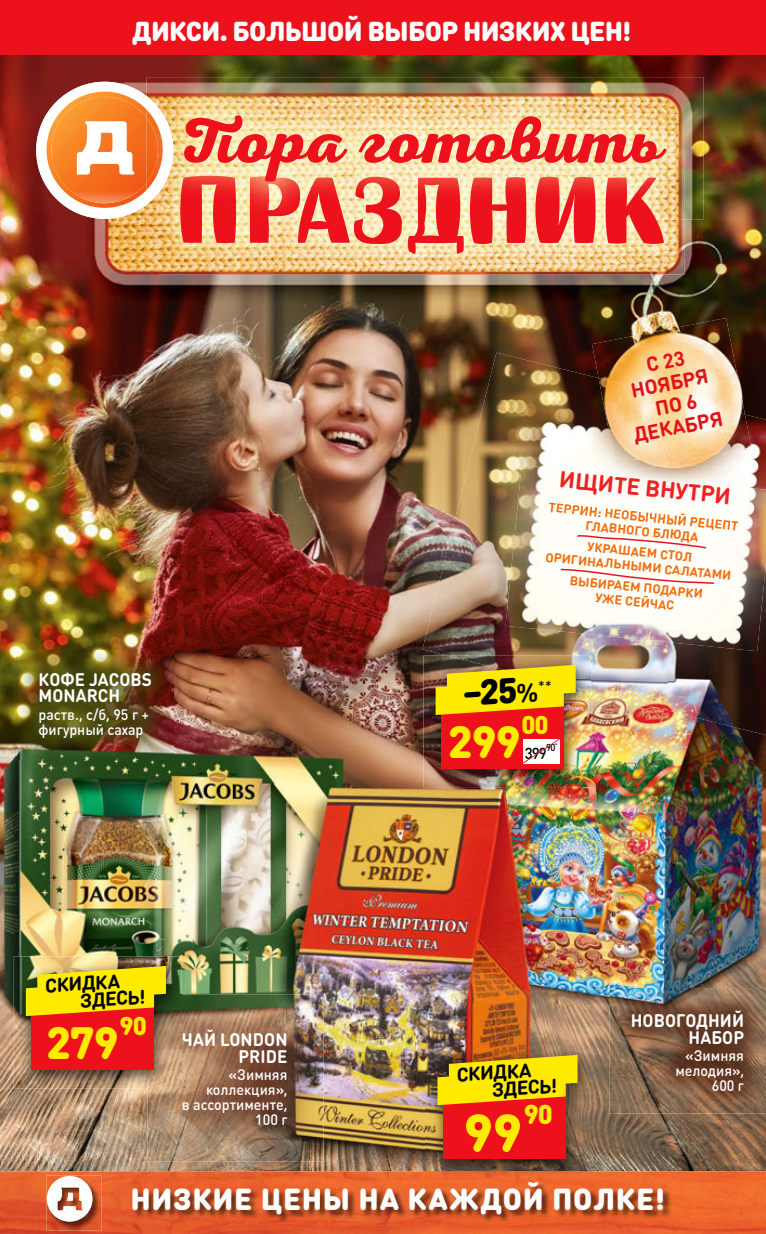
<style>
.page{position:relative;width:766px;height:1234px;background:#fff}
.page>*{position:absolute;margin:0;border:0;box-sizing:border-box;transform-origin:0 0}
.t1{font:700 90px "a Albionic Titul Infl";letter-spacing:.05em;color:#ec111a}
.t2{font:700 65.7px "Nexa Script";color:#ec111a}
.t3{font:900 52.2px "DIN Round Pro";color:#ffeb00}
.t4{font:900 44.7px "DIN Round Pro";letter-spacing:-.02em;color:#ffeb00}
.t5{font:900 35.25px "DIN Round Pro";color:#000}
.t6{font:900 30px "DIN Round Pro";letter-spacing:.025em;color:#fff}
.t7{font:900 27px "DIN Round Pro";letter-spacing:-.025em;color:#fff}
.t8{font:900 27px "DIN Round Pro";color:#ffeb00}
.t9{font:900 25.5px "DIN Round Pro";color:#ffeb00}
.t10{font:700 22.8px "DIN Round Pro";color:#ed2221}
.t11{font:700 20.4px/22px "DIN Round Pro";color:#e31218;text-align:center}
.t12{font:700 19.5px/17.4px "DIN Round Pro";color:#000}
.t13{font:700 18px/16.5px "DIN Round Pro";letter-spacing:.005em;color:#fff;text-align:right;scale:.95 1}
.t14{font:500 15.75px "DIN Round Pro";color:#000;scale:.95 1}
.t15{font:500 15px/15px "DIN Round Pro";color:#fff;text-align:right;scale:.95 1}
.t16{font:700 12.75px/14.5px "DIN Round Pro";color:#f46d0c;text-align:center}
.t17{font:500 10.05px "DIN Round Pro";color:#000;scale:.95 1}
.s1{font-weight:700;font-size:26.25px}
</style>
<div class="page">
<img style="left:0;top:55px;width:765px;height:1116px">
<img style="left:0;top:1171px;width:765px;height:62px">
<img style="left:46px;top:1175px;width:55px;height:55px">
<svg style="left:47px;top:1175px;width:46px;height:46px"></svg>
<svg style="left:36px;top:82px;width:137px;height:137px"></svg>
<img style="left:144px;top:150px;width:2px;height:53px">
<svg style="left:47px;top:121px;width:97px;height:87px"></svg>
<img style="left:470px;top:352px;width:128px;height:143px">
<img style="left:749px;top:414px;width:16px;height:51px">
<img style="left:422px;top:452px;width:49px;height:203px">
<img style="left:470px;top:495px;width:50px;height:160px">
<img style="left:716px;top:651px;width:49px;height:84px">
<img style="left:520px;top:651px;width:147px;height:36px">
<img style="left:667px;top:651px;width:50px;height:71px">
<img style="left:591px;top:687px;width:77px;height:23px">
<img style="left:505px;top:465px;width:260px;height:186px">
<img style="left:548px;top:527px;width:190px;height:5px">
<svg style="left:577px;top:535px;width:129px;height:13px"></svg>
<svg style="left:560px;top:568px;width:154px;height:15px"></svg>
<img style="left:543px;top:450px;width:206px;height:38px">
<img style="left:539px;top:467px;width:208px;height:60px">
<img style="left:548px;top:500px;width:190px;height:26px">
<img style="left:559px;top:471px;width:170px;height:36px">
<div style="left:0;top:0;width:765px;height:55px;background:#ec111a"></div>
<img style="left:132px;top:1181px;width:539px;height:41px">
<img style="left:17px;top:650px;width:156px;height:109px">
<img style="left:609px;top:987px;width:156px;height:126px">
<img style="left:147px;top:994px;width:176px;height:167px">
<img style="left:183px;top:1029px;width:104px;height:17px">
<img style="left:591px;top:318px;width:153px;height:96px">
<img style="left:598px;top:378px;width:153px;height:85px">
<img style="left:613px;top:457px;width:58px;height:16px">
<img style="left:159px;top:219px;width:525px;height:55px">
<img style="left:180px;top:219px;width:483px;height:35px">
<svg style="left:512px;top:232px;width:4px;height:3px"></svg>
<svg style="left:585px;top:234px;width:12px;height:7px"></svg>
<svg style="left:570px;top:235px;width:7px;height:5px"></svg>
<img style="left:146px;top:77px;width:557px;height:142px">
<img style="left:146px;top:96px;width:27px;height:109px">
<img style="left:146px;top:109px;width:17px;height:81px">
<img style="left:146px;top:117px;width:12px;height:66px">
<img style="left:159px;top:154px;width:14px;height:38px">
<img style="left:159px;top:154px;width:3px;height:16px">
<img style="left:180px;top:176px;width:483px;height:43px">
<img style="left:423px;top:655px;width:168px;height:132px">
<img style="left:445px;top:655px;width:146px;height:36px">
<div style="left:441px;top:691px;width:122px;height:78px;background:#ec111a"></div>
<img style="left:435px;top:664px;width:140px;height:50px">
<svg style="left:523px;top:739px;width:36px;height:24px"></svg>
<img style="left:425px;top:1045px;width:167px;height:132px">
<div style="left:443px;top:1081px;width:122px;height:78px;background:#ec111a"></div>
<img style="left:437px;top:1054px;width:140px;height:50px">
<img style="left:14px;top:956px;width:167px;height:132px">
<img style="left:147px;top:994px;width:34px;height:94px">
<div style="left:32px;top:992px;width:122px;height:78px;background:#ec111a"></div>
<svg style="left:26px;top:965px;width:140px;height:50px;background:#eacc10"></svg>
<h3 class="t7" style="left:132px;top:10px;width:500px">ДИКСИ. БОЛЬШОЙ ВЫБОР НИЗКИХ ЦЕН!</h3>
<h2 class="t2" style="left:176px;top:101px;width:488px">Пора готовить</h2>
<h1 class="t1" style="left:178px;top:162px;width:486px">ПРАЗДНИК</h1>
<h3 class="t11" style="left:618px;top:358px;width:92px;rotate:-11deg">С 23<br>НОЯБРЯ<br>ПО 6<br>ДЕКАБРЯ</h3>
<h3 class="t13" style="left:39px;top:670px;width:121px;text-align:left">КОФЕ JACOBS<br>MONARCH</h3>
<p class="t15" style="left:39px;top:706px;width:118px;text-align:left">раств., с/б, 95 г + фигурный сахар</p>
<h3 class="t12" style="left:78px;top:973px;width:70px;text-indent:-34px;rotate:-4deg">СКИДКА<br>ЗДЕСЬ!</h3>
<h3 class="t4" style="left:46px;top:1008px;width:74px">279</h3>
<h3 class="t9" style="left:120px;top:1005px;width:29px">90</h3>
<h3 class="t13" style="left:182px;top:1030px;width:113px">ЧАЙ LONDON<br>PRIDE</h3>
<p class="t15" style="left:182px;top:1066px;width:113px">«Зимняя коллекция»,<br>в ассортименте,<br>100 г</p>
<h3 class="t10" style="left:561px;top:462px;width:174px;rotate:6deg">ИЩИТЕ ВНУТРИ</h3>
<p class="t16" style="left:549px;top:499px;width:192px;rotate:6deg">ТЕРРИН: НЕОБЫЧНЫЙ РЕЦЕПТ<br>ГЛАВНОГО БЛЮДА</p>
<p class="t16" style="left:547px;top:534px;width:188px;rotate:6deg">УКРАШАЕМ СТОЛ<br>ОРИГИНАЛЬНЫМИ САЛАТАМИ</p>
<p class="t16" style="left:570px;top:572px;width:135px;rotate:6deg">ВЫБИРАЕМ ПОДАРКИ<br>УЖЕ СЕЙЧАС</p>
<h3 class="t5" style="left:460px;top:666px;width:92px;rotate:-4deg">–25<span class="s1">%</span> <sup>**</sup></h3>
<h3 class="t9" style="left:521px;top:705px;width:29px">00</h3>
<p class="t14" style="left:524px;top:742px;width:25px">399</p>
<h3 class="t4" style="left:448px;top:707px;width:74px">299</h3>
<p class="t17" style="left:546px;top:740px;width:14px">90<sup>*</sup></p>
<h3 class="t12" style="left:489px;top:1062px;width:70px;text-indent:-34px;rotate:-4deg">СКИДКА<br>ЗДЕСЬ!</h3>
<h3 class="t8" style="left:523px;top:1092px;width:31px">90</h3>
<h3 class="t3" style="left:463px;top:1092px;width:60px">99</h3>
<h3 class="t13" style="left:630px;top:1011px;width:121px">НОВОГОДНИЙ<br>НАБОР</h3>
<p class="t15" style="left:675px;top:1046px;width:74px">«Зимняя мелодия»,<br>600 г</p>
<h3 class="t6" style="left:130px;top:1175px;width:536px">НИЗКИЕ ЦЕНЫ НА КАЖДОЙ ПОЛКЕ!</h3>
</div>
